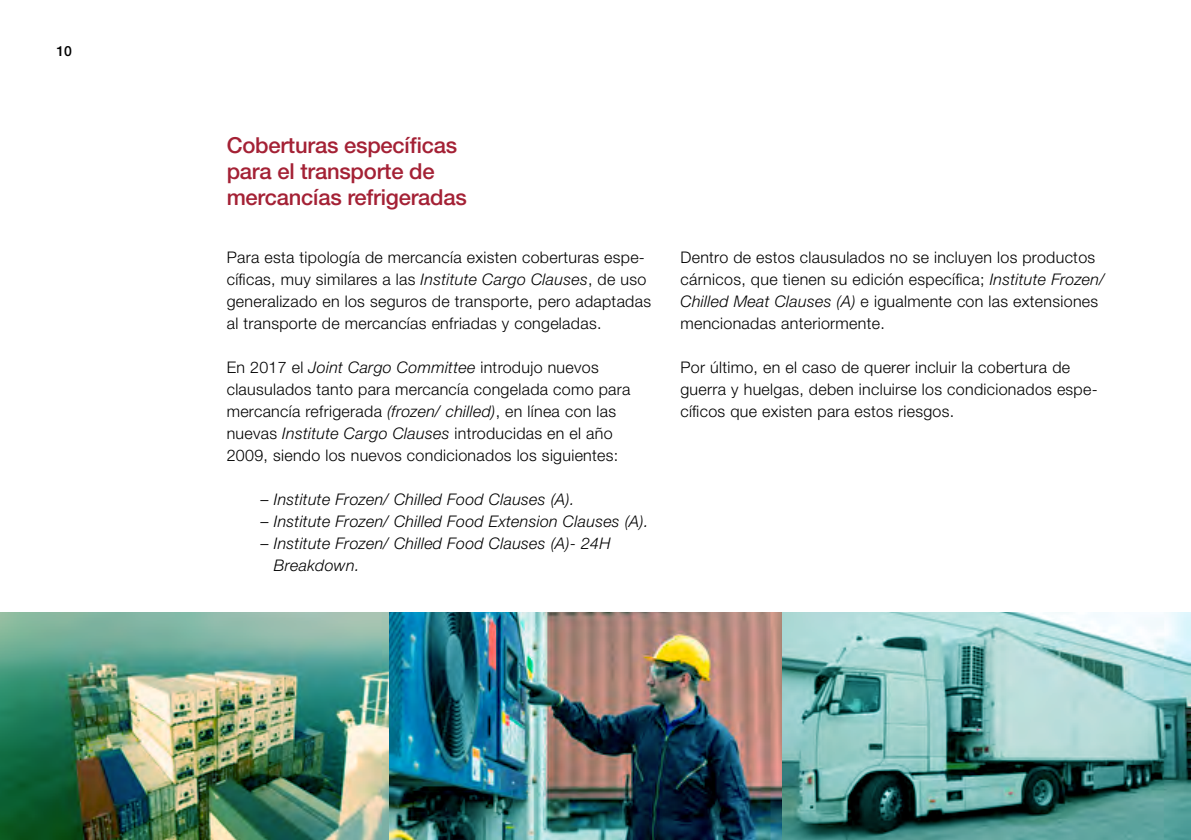
<style>
.page{position:relative;width:1191px;height:840px;background:#fff}
.page>*{position:absolute;margin:0;border:0;box-sizing:border-box;transform-origin:0 0}
.t1{font:500 22px/26.4px "Helvetica Neue LT Std";letter-spacing:-.01em;color:#a42135}
.t2{font:300 16px/22px "Helvetica Neue LT Std";letter-spacing:.02em;color:#000}
.t3{font:italic 300 16px/22px "Helvetica Neue LT Std";letter-spacing:.02em;color:#000}
.t4{font:500 14px "Helvetica Neue LT Std";color:#000}
.s1{font-style:italic}
</style>
<div class="page">
<img style="left:0;top:612px;width:1191px;height:227px">
<p class="t4" style="left:56px;top:43px;width:17px">10</p>
<h1 class="t1" style="left:227px;top:131px;width:242px">Coberturas específicas para el transporte de mercancías refrigeradas</h1>
<p class="t2" style="left:227px;top:245px;width:426px">Para esta tipología de mercancía existen coberturas espe&shy;cíficas, muy similares a las <span class="s1">Institute Cargo Clauses</span>, de uso generalizado en los seguros de transporte, pero adaptadas al transporte de mercancías enfriadas y congeladas.</p>
<p class="t2" style="left:227px;top:355px;width:405px">En 2017 el <span class="s1">Joint Cargo Committee</span> introdujo nuevos clausulados tanto para mercancía congelada como para mercancía refrigerada <span class="s1">(frozen/ chilled)</span>, en línea con las nuevas <span class="s1">Institute Cargo Clauses</span> introducidas en el año 2009, siendo los nuevos condicionados los siguientes:</p>
<p class="t3" style="left:261px;top:487px;width:315px">– Institute Frozen/ Chilled Food Clauses (A).</p>
<p class="t3" style="left:261px;top:509px;width:389px">– Institute Frozen/ Chilled Food Extension Clauses (A).</p>
<p class="t3" style="left:274px;top:531px;width:338px;text-indent:-13px">– Institute Frozen/ Chilled Food Clauses (A)- 24H<br>Breakdown.</p>
<p class="t2" style="left:680px;top:245px;width:426px">Dentro de estos clausulados no se incluyen los productos cárnicos, que tienen su edición específica; <span class="s1">Institute Frozen/ Chilled Meat Clauses (A)</span> e igualmente con las extensiones mencionadas anteriormente.</p>
<p class="t2" style="left:680px;top:355px;width:419px">Por último, en el caso de querer incluir la cobertura de guerra y huelgas, deben incluirse los condicionados espe&shy;cíficos que existen para estos riesgos.</p>
</div>
